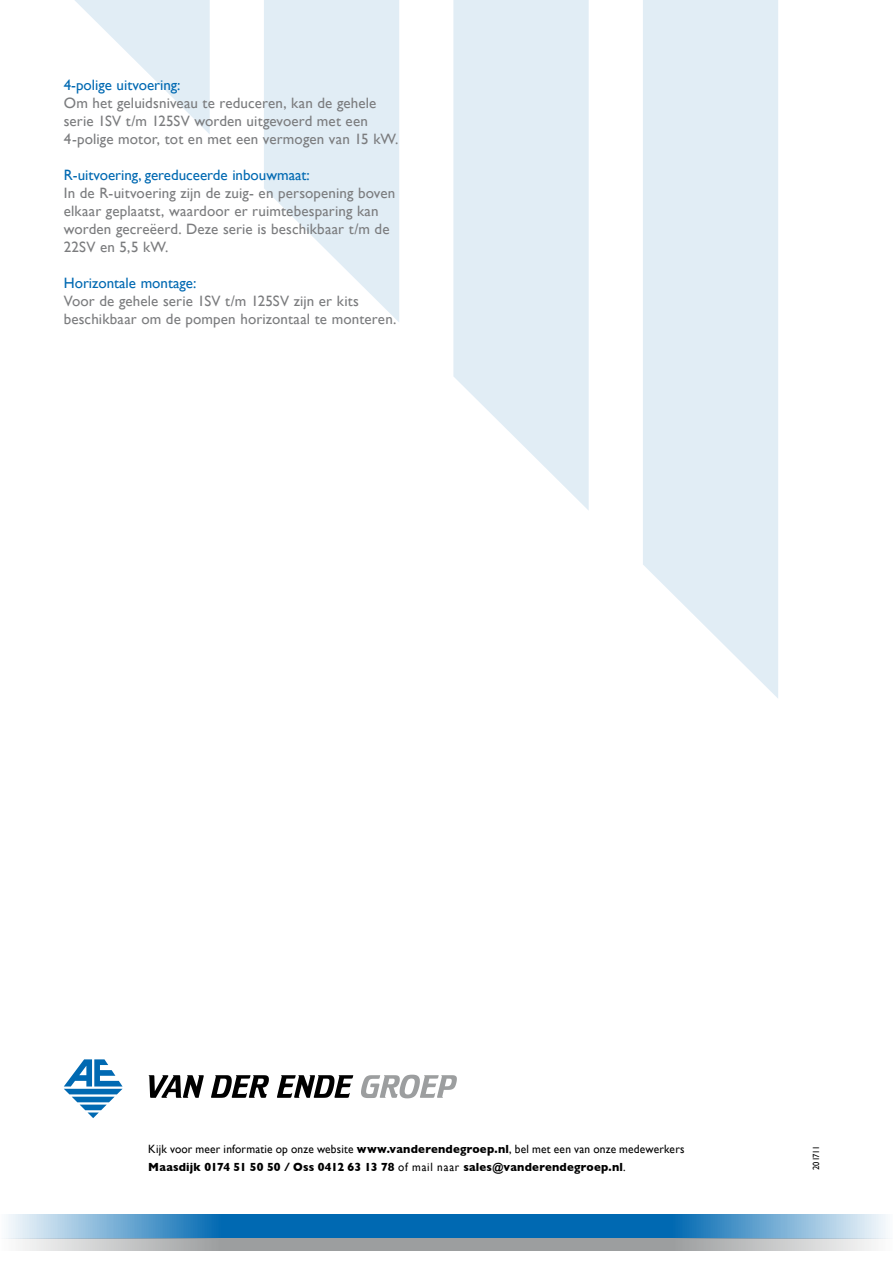
<style>
.page{position:relative;width:893px;height:1263px;background:#fff}
.page>*{position:absolute;margin:0;border:0;box-sizing:border-box;transform-origin:0 0}
.t1{font:15px/18px "Gill Sans";letter-spacing:.01em;color:#7b7c7e}
.t2{font:15px "Gill Sans";color:#0069b2}
.t3{font:700 12px/18px "Gill Sans";letter-spacing:.015em;color:#000;scale:.95 1}
.t4{font:9px "Gill Sans";letter-spacing:-.03em;color:#000;scale:.95 1}
.s1{font-weight:400}
</style>
<div class="page">
<svg style="left:8px;top:1214px;width:438px;height:24px;background:#3b8bc3"></svg>
<svg style="left:4px;top:1238px;width:442px;height:13px;background:#b1b4b5"></svg>
<svg style="left:446px;top:1214px;width:440px;height:24px;background:#3a8bc3"></svg>
<svg style="left:446px;top:1238px;width:444px;height:13px;background:#b1b3b5"></svg>
<svg style="left:75px;top:0;width:135px;height:134px"></svg>
<svg style="left:264px;top:0;width:135px;height:322px"></svg>
<svg style="left:643px;top:0;width:135px;height:698px;background:#e3eef5"></svg>
<svg style="left:453px;top:0;width:136px;height:510px;background:#e6f0f6"></svg>
<svg style="left:361px;top:1075px;width:96px;height:23px"></svg>
<svg style="left:149px;top:1075px;width:204px;height:23px"></svg>
<svg style="left:64px;top:1059px;width:59px;height:59px"></svg>
<p class="t2" style="left:64px;top:76px;width:118px">4-polige uitvoering:</p>
<p class="t1" style="left:64px;top:94px;width:336px">Om het geluidsniveau te reduceren, kan de gehele serie 1SV t/m 125SV worden uitgevoerd met een<br>4-polige motor, tot en met een vermogen van 15 kW.</p>
<p class="t2" style="left:64px;top:166px;width:248px">R-uitvoering, gereduceerde inbouwmaat:</p>
<p class="t1" style="left:64px;top:184px;width:333px">In de R-uitvoering zijn de zuig- en persopening boven elkaar geplaatst, waardoor er ruimtebesparing kan worden gecreëerd. Deze serie is beschikbaar t/m de 22SV en 5,5 kW.</p>
<p class="t2" style="left:64px;top:274px;width:134px">Horizontale montage:</p>
<p class="t1" style="left:64px;top:292px;width:334px">Voor de gehele serie 1SV t/m 125SV zijn er kits beschikbaar om de pompen horizontaal te monteren.</p>
<p class="t3" style="left:148px;top:1140px;width:566px"><span class="s1">Kijk voor meer informatie op onze website</span> www.vanderendegroep.nl<span class="s1">, bel met een van onze medewerkers<br></span>Maasdijk 0174 51 50 50 / Oss 0412 63 13 78 <span class="s1">of mail naar</span> sales@vanderendegroep.nl<span class="s1">.</span></p>
<p class="t4" style="left:811px;top:1170px;width:27px;rotate:-90deg">201711</p>
</div>
